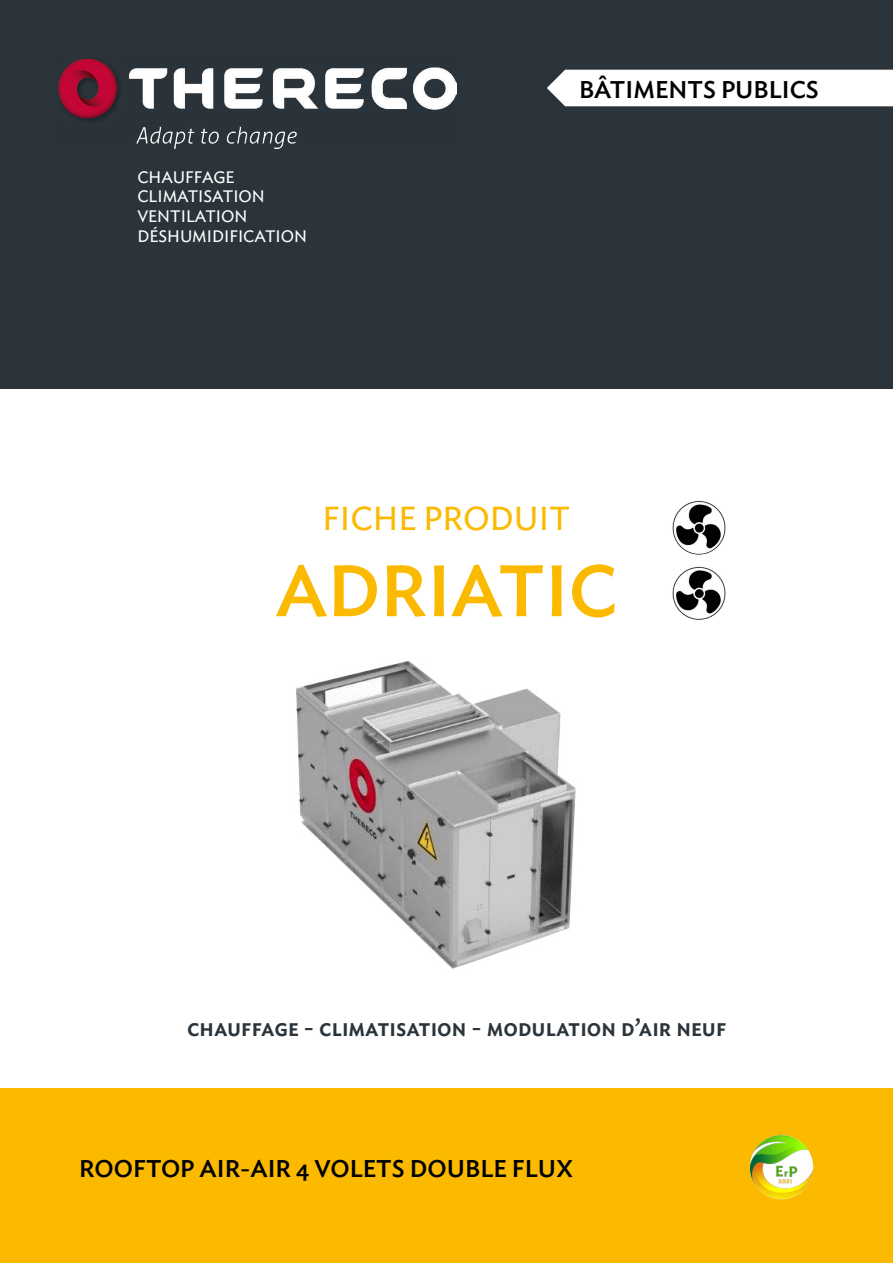
<style>
.page{position:relative;width:893px;height:1263px;background:#fff}
.page>*{position:absolute;margin:0;border:0;box-sizing:border-box;transform-origin:0 0}
.t1{font:500 72px "Ideal Sans";color:#fbba00}
.t2{font:33px "Ideal Sans";color:#fbba00}
.t3{font:500 24.75px "Ideal Sans";color:#2a343a}
.t4{font:500 24px "Ideal Sans";color:#000}
.t5{font:16.5px/19.8px "Ideal Sans";color:#fff}
</style>
<div class="page">
<img style="left:296px;top:661px;width:280px;height:308px">
<img style="left:672px;top:500px;width:54px;height:55px;border-radius:27px">
<img style="left:672px;top:566px;width:54px;height:54px;border-radius:27px">
<div style="left:0;top:0;width:893px;height:388px;background:#2a343a"></div>
<div style="left:547px;top:70px;width:346px;height:36px;background:#fff"></div>
<img style="left:58px;top:58px;width:399px;height:90px">
<div style="left:0;top:1089px;width:893px;height:174px;background:#fbba00"></div>
<img style="left:750px;top:1135px;width:63px;height:64px;border-radius:32px">
<p class="t5" style="left:137px;top:166px;width:171px">CHAUFFAGE<br>CLIMATISATION<br>VENTILATION<br>DÉSHUMIDIFICATION</p>
<h3 class="t4" style="left:579px;top:71px;width:241px">BÂTIMENTS PUBLICS</h3>
<h2 class="t2" style="left:323px;top:493px;width:249px">FICHE PRODUIT</h2>
<h1 class="t1" style="left:276px;top:536px;width:343px">ADRIATIC</h1>
<h3 class="t3" style="left:187px;top:1008px;width:541px">chauffage - climatisation - modulation d’air neuf</h3>
<h3 class="t4" style="left:79px;top:1150px;width:496px">ROOFTOP AIR-AIR 4 VOLETS DOUBLE FLUX</h3>
</div>
